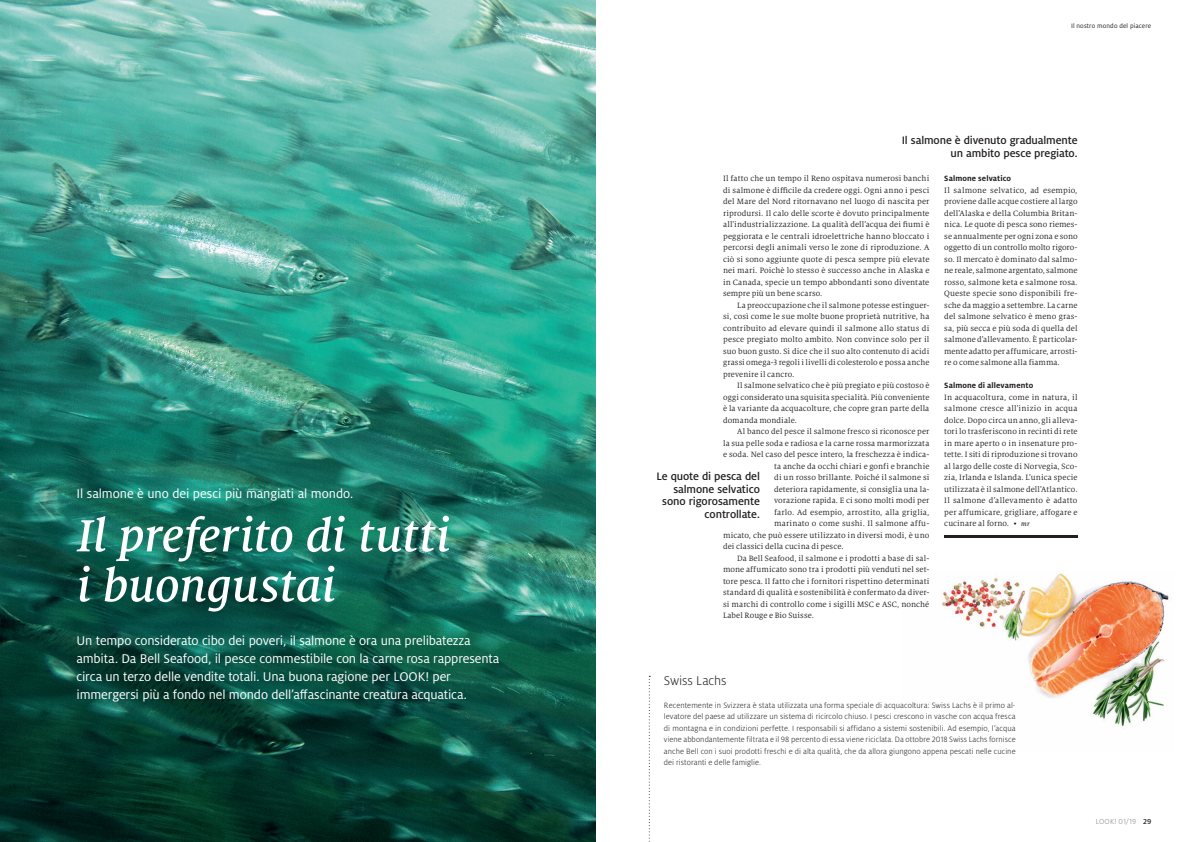
<style>
.page{position:relative;width:1191px;height:842px;background:#fff}
.page>*{position:absolute;margin:0;border:0;box-sizing:border-box;transform-origin:0 0}
.t1{font:italic 500 50px/50px "Milo Serif Pro";letter-spacing:-.01em;color:#fff}
.t2{font:14px/18px "Milo Pro";letter-spacing:-.01em;color:#fff}
.t3{font:300 14px "Milo Pro";letter-spacing:-.01em;color:#231f20}
.t4{font:500 12px/12.5px "Milo Pro";letter-spacing:-.01em;color:#231f20;text-align:right}
.t5{font:8.5px/11.5px "Milo Serif Pro";letter-spacing:.01em;color:#231f20;text-align:justify}
.t6{font:300 8.5px/11.5px "Milo Pro";letter-spacing:.01em;color:#231f20;text-align:justify}
.t7{font:700 8.5px "Milo Pro";letter-spacing:.015em;color:#231f20}
.t8{font:300 8px "Milo Pro";letter-spacing:.025em;color:#808285}
.t9{font:7px "Milo Pro";letter-spacing:.02em;color:#231f20}
.s1{font-weight:500;font-style:italic;font-size:7px}
.s2{font-weight:500;color:#231f20}
</style>
<div class="page">
<img style="left:0;top:0;width:595px;height:842px">
<img style="left:942px;top:573px;width:227px;height:154px">
<img style="left:595px;top:0;width:1px;height:842px">
<hr style="left:944px;top:536px;width:133px;height:2px;background:#231f20">
<svg style="left:649px;top:676px;width:1px;height:166px"></svg>
<h2 class="t2" style="left:77px;top:485px;width:278px">Il salmone è uno dei pesci più mangiati al mondo.</h2>
<h1 class="t1" style="left:77px;top:511px;width:375px">Il preferito di tutti i buongustai</h1>
<p class="t2" style="left:77px;top:632px;width:424px">Un tempo considerato cibo dei poveri, il salmone è ora una prelibatezza ambita. Da Bell Seafood, il pesce commestibile con la carne rosa rappresenta circa un terzo delle vendite totali. Una buona ragione per LOOK! per immergersi più a fondo nel mondo dell’affascinante creatura acquatica.</p>
<p class="t9" style="left:1071px;top:22px;width:82px">Il nostro mondo del piacere</p>
<h3 class="t4" style="left:901px;top:134px;width:177px">Il salmone è divenuto gradualmente un ambito pesce pregiato.</h3>
<p class="t5" style="left:723px;top:173px;width:208px">Il fatto che un tempo il Reno ospitava numerosi banchi di salmone è difficile da credere oggi. Ogni anno i pesci del Mare del Nord ritornavano nel luogo di nascita per riprodursi. Il calo delle scorte è dovuto principalmente all’industrializzazione. La qualità dell’acqua dei fiumi è peggiorata e le centrali idroelettriche hanno bloccato i percorsi degli animali verso le zone di riproduzione. A ciò si sono aggiunte quote di pesca sempre più elevate nei mari. Poichè lo stesso è successo anche in Alaska e in Canada, specie un tempo abbondanti sono diventate sempre più un bene scarso.</p>
<p class="t5" style="left:723px;top:299px;width:208px;text-indent:14px">La preoccupazione che il salmone potesse estinguer&shy;si, così come le sue molte buone proprietà nutritive, ha contribuito ad elevare quindi il salmone allo status di pesce pregiato molto ambito. Non convince solo per il suo buon gusto. Si dice che il suo alto contenuto di acidi grassi omega-3 regoli i livelli di colesterolo e possa anche prevenire il cancro.</p>
<p class="t5" style="left:723px;top:380px;width:208px;text-indent:14px">Il salmone selvatico che è più pregiato e più costoso è oggi considerato una squisita specialità. Più conveniente è la variante da acquacolture, che copre gran parte della domanda mondiale.</p>
<p class="t5" style="left:737px;top:426px;width:194px">Al banco del pesce il salmone fresco si riconosce per</p>
<p class="t5" style="left:723px;top:437px;width:208px">la sua pelle soda e radiosa e la carne rossa marmorizzata</p>
<p class="t5" style="left:723px;top:449px;width:208px">e soda. Nel caso del pesce intero, la freschezza è indica-</p>
<p class="t5" style="left:774px;top:460px;width:157px">ta anche da occhi chiari e gonfi e branchie</p>
<p class="t5" style="left:774px;top:472px;width:157px">di un rosso brillante. Poiché il salmone si</p>
<p class="t5" style="left:774px;top:483px;width:157px">deteriora rapidamente, si consiglia una la-</p>
<p class="t5" style="left:774px;top:495px;width:157px">vorazione rapida. E ci sono molti modi per</p>
<p class="t5" style="left:774px;top:506px;width:157px">farlo. Ad esempio, arrostito, alla griglia,</p>
<p class="t5" style="left:774px;top:518px;width:157px">marinato o come sushi. Il salmone affu-</p>
<p class="t5" style="left:723px;top:529px;width:208px">micato, che può essere utilizzato in diversi modi, è uno</p>
<p class="t5" style="left:723px;top:541px;width:122px">dei classici della cucina di pesce.</p>
<p class="t5" style="left:737px;top:552px;width:194px">Da Bell Seafood, il salmone e i prodotti a base di sal-</p>
<p class="t5" style="left:723px;top:564px;width:208px">mone affumicato sono tra i prodotti più venduti nel set-</p>
<p class="t5" style="left:723px;top:575px;width:208px">tore pesca. Il fatto che i fornitori rispettino determinati</p>
<p class="t5" style="left:723px;top:587px;width:208px">standard di qualità e sostenibilità è confermato da diver-</p>
<p class="t5" style="left:723px;top:598px;width:208px">si marchi di controllo come i sigilli MSC e ASC, nonché</p>
<p class="t5" style="left:723px;top:610px;width:92px">Label Rouge e Bio Suisse.</p>
<h3 class="t4" style="left:656px;top:470px;width:105px">Le quote di pesca del salmone selvatico sono rigorosamente controllate.</h3>
<p class="t7" style="left:944px;top:174px;width:68px">Salmone selvatico</p>
<p class="t5" style="left:944px;top:184px;width:135px">Il salmone selvatico, ad esempio, proviene dalle acque costiere al largo dell’Alaska e della Columbia Britan&shy;nica. Le quote di pesca sono riemes&shy;se annualmente per ogni zona e sono oggetto di un controllo molto rigoro&shy;so. Il mercato è dominato dal salmo&shy;ne reale, salmone argentato, salmone rosso, salmone keta e salmone rosa.<br>Queste specie sono disponibili fre&shy;sche da maggio a settembre. La carne del salmone selvatico è meno gras&shy;sa, più secca e più soda di quella del salmone d’allevamento. È particolar&shy;mente adatto per affumicare, arrosti&shy;re o come salmone alla fiamma.</p>
<p class="t7" style="left:944px;top:381px;width:90px">Salmone di allevamento</p>
<p class="t5" style="left:944px;top:391px;width:135px">In acquacoltura, come in natura, il salmone cresce all’inizio in acqua dolce. Dopo circa un anno, gli alleva&shy;tori lo trasferiscono in recinti di rete in mare aperto o in insenature pro&shy;tette. I siti di riproduzione si trovano al largo delle coste di Norvegia, Sco&shy;zia, Irlanda e Islanda. L’unica specie utilizzata è il salmone dell’Atlantico.<br>Il salmone d’allevamento è adatto per affumicare, grigliare, affogare e cucinare al forno. • <span class="s1">mr</span></p>
<h2 class="t3" style="left:664px;top:673px;width:64px">Swiss Lachs</h2>
<p class="t6" style="left:664px;top:699px;width:353px">Recentemente in Svizzera è stata utilizzata una forma speciale di acquacoltura: Swiss Lachs è il primo al&shy;levatore del paese ad utilizzare un sistema di ricircolo chiuso. I pesci crescono in vasche con acqua fresca di montagna e in condizioni perfette. I responsabili si affidano a sistemi sostenibili. Ad esempio, l’acqua viene abbondantemente filtrata e il 98 percento di essa viene riciclata. Da ottobre 2018 Swiss Lachs fornisce anche Bell con i suoi prodotti freschi e di alta qualità, che da allora giungono appena pescati nelle cucine dei ristoranti e delle famiglie.</p>
<p class="t8" style="left:1095px;top:817px;width:57px">LOOK! 01/19 <span class="s2">29</span></p>
</div>
